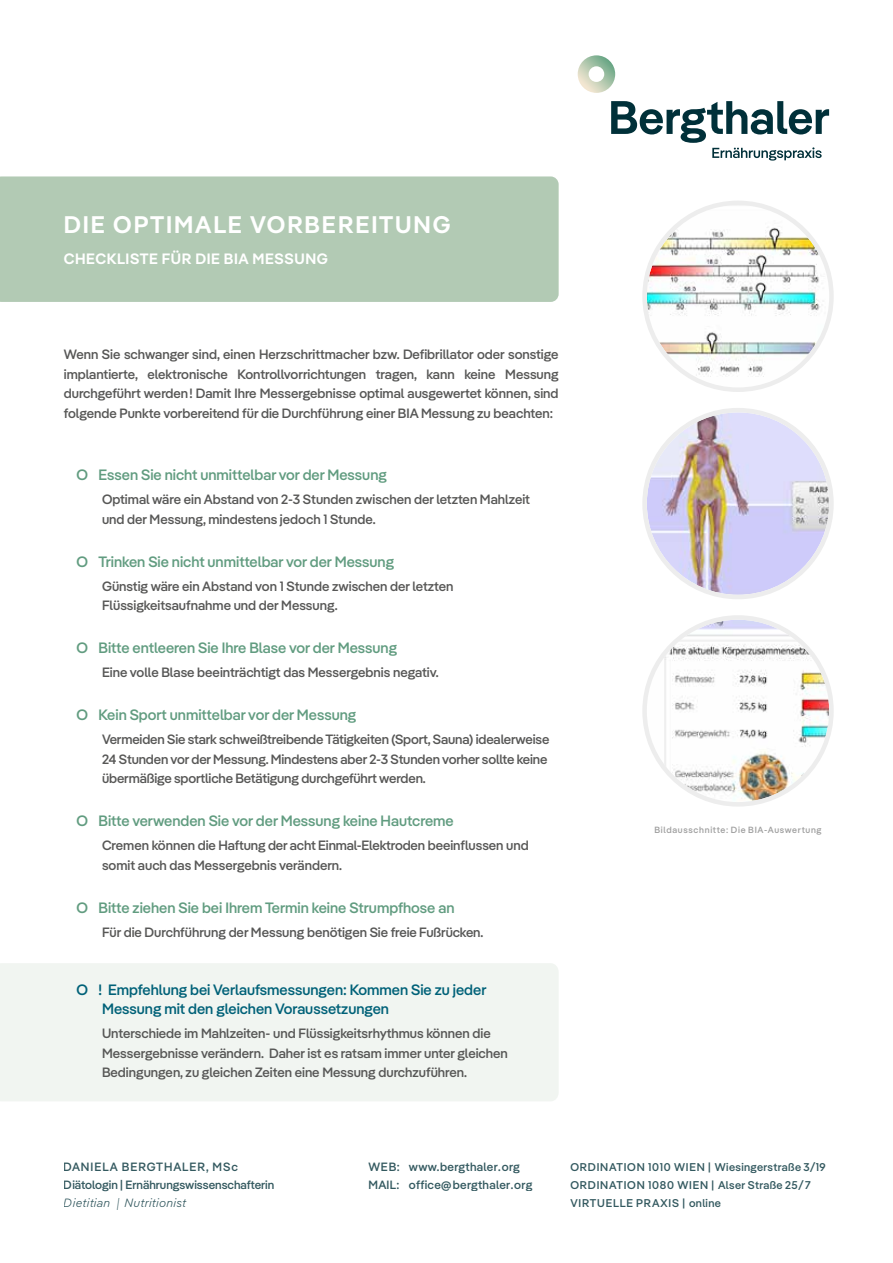
<style>
.page{position:relative;width:893px;height:1263px;background:#fff}
.page>*{position:absolute;margin:0;border:0;box-sizing:border-box;transform-origin:0 0}
.t1{font:600 24px "Pangea";letter-spacing:.08em;color:#fff}
.t2{font:500 15px "Pangea";color:#619c80}
.t3{font:500 15px/19.5px "Pangea";color:#006178}
.t4{font:600 15px "Pangea";letter-spacing:.04em;color:#fff}
.t5{font:500 13.5px/19.5px "Pangea";color:#575756}
.t6{font:500 12px/18px "Pangea";color:#003038}
.t7{font:500 12px/18px "Pangea";letter-spacing:.025em;color:#003038}
.t8{font:italic 300 12px "Pangea Text Trial";letter-spacing:.02em;color:#003038}
.t9{font:500 11.25px/18px "Pangea";letter-spacing:.06em;color:#003038}
.t10{font:500 9px "Pangea";letter-spacing:.075em;color:#878787}
.s1{font-family:"Avenir"}
</style>
<div class="page">
<svg style="left:578px;top:55px;width:37px;height:38px"></svg>
<svg style="left:611px;top:101px;width:218px;height:60px"></svg>
<div style="left:0;top:963px;width:558px;height:138px;background:#f1f5f1"></div>
<img style="left:647px;top:412px;width:182px;height:183px;border-radius:91px">
<div style="left:642px;top:408px;width:192px;height:191px;border:4px solid #ededed;border-radius:50%"></div>
<img style="left:647px;top:620px;width:182px;height:182px;border-radius:91px">
<div style="left:642px;top:615px;width:192px;height:191px;border:4px solid #ededed;border-radius:50%"></div>
<img style="left:647px;top:205px;width:182px;height:182px;border-radius:91px">
<div style="left:642px;top:201px;width:192px;height:191px;border:4px solid #ededed;border-radius:50%"></div>
<div style="left:0;top:176px;width:559px;height:126px;background:#b2cab4"></div>
<h1 class="t1" style="left:64px;top:207px;width:388px">DIE OPTIMALE VORBEREITUNG</h1>
<p class="t4" style="left:64px;top:248px;width:266px">CHECKLISTE FÜR DIE BIA MESSUNG</p>
<p class="t5" style="left:64px;top:344px;width:496px;text-align:justify">Wenn Sie schwanger sind, einen Herzschrittmacher bzw. Defibrillator oder sonstige implantierte, elektronische Kontrollvorrichtungen tragen, kann keine Messung durchgeführt werden! Damit Ihre Messergebnisse optimal ausgewertet können, sind folgende Punkte vorbereitend für die Durchführung einer BIA Messung zu beachten:</p>
<p class="t2" style="left:77px;top:464px;width:312px">O Essen Sie nicht unmittelbar vor der Messung</p>
<p class="t5" style="left:102px;top:489px;width:429px">Optimal wäre ein Abstand von 2-3 Stunden zwischen der letzten Mahlzeit und der Messung, mindestens jedoch 1 Stunde.</p>
<p class="t2" style="left:77px;top:551px;width:319px">O Trinken Sie nicht unmittelbar vor der Messung</p>
<p class="t5" style="left:102px;top:576px;width:353px">Günstig wäre ein Abstand von 1 Stunde zwischen der letzten<br>Flüssigkeitsaufnahme und der Messung.</p>
<p class="t2" style="left:77px;top:637px;width:322px">O Bitte entleeren Sie Ihre Blase vor der Messung</p>
<p class="t5" style="left:102px;top:662px;width:338px">Eine volle Blase beeinträchtigt das Messergebnis negativ.</p>
<p class="t2" style="left:77px;top:704px;width:281px">O Kein Sport unmittelbar vor der Messung</p>
<p class="t5" style="left:102px;top:729px;width:449px">Vermeiden Sie stark schweißtreibende Tätigkeiten (Sport, Sauna) idealerweise<br>24 Stunden vor der Messung. Mindestens aber 2-3 Stunden vorher sollte keine übermäßige sportliche Betätigung durchgeführt werden.</p>
<p class="t2" style="left:77px;top:810px;width:379px">O Bitte verwenden Sie vor der Messung keine Hautcreme</p>
<p class="t5" style="left:102px;top:835px;width:428px">Cremen können die Haftung der acht Einmal-Elektroden beeinflussen und somit auch das Messergebnis verändern.</p>
<p class="t2" style="left:77px;top:897px;width:379px">O Bitte ziehen Sie bei Ihrem Termin keine Strumpfhose an</p>
<p class="t5" style="left:102px;top:922px;width:383px">Für die Durchführung der Messung benötigen Sie freie Fußrücken.</p>
<p class="t3" style="left:102px;top:979px;width:386px;text-indent:-26px">O ! Empfehlung bei Verlaufsmessungen: Kommen Sie zu jeder<br>Messung mit den gleichen Voraussetzungen</p>
<p class="t5" style="left:102px;top:1023px;width:407px">Unterschiede im Mahlzeiten- und Flüssigkeitsrhythmus können die<br>Messergebnisse verändern. Daher ist es ratsam immer unter gleichen<br>Bedingungen, zu gleichen Zeiten eine Messung durchzuführen.</p>
<p class="t10" style="left:654px;top:824px;width:169px">Bildausschnitte: Die BIA-Auswertung</p>
<p class="t6" style="left:64px;top:1157px;width:212px">DANIELA BERGTHALER, MSc<br>Diätologin | Ernährungswissenschafterin</p>
<p class="t8" style="left:64px;top:1195px;width:124px">Dietitian <span class="s1">|</span> Nutritionist</p>
<p class="t7" style="left:368px;top:1157px;width:165px">WEB: www.bergthaler.org<br>MAIL: office@bergthaler.org</p>
<p class="t9" style="left:570px;top:1157px;width:256px">ORDINATION 1010 WIEN | Wiesingerstraße 3/19<br>ORDINATION 1080 WIEN | Alser Straße 25/7<br>VIRTUELLE PRAXIS | online</p>
</div>
